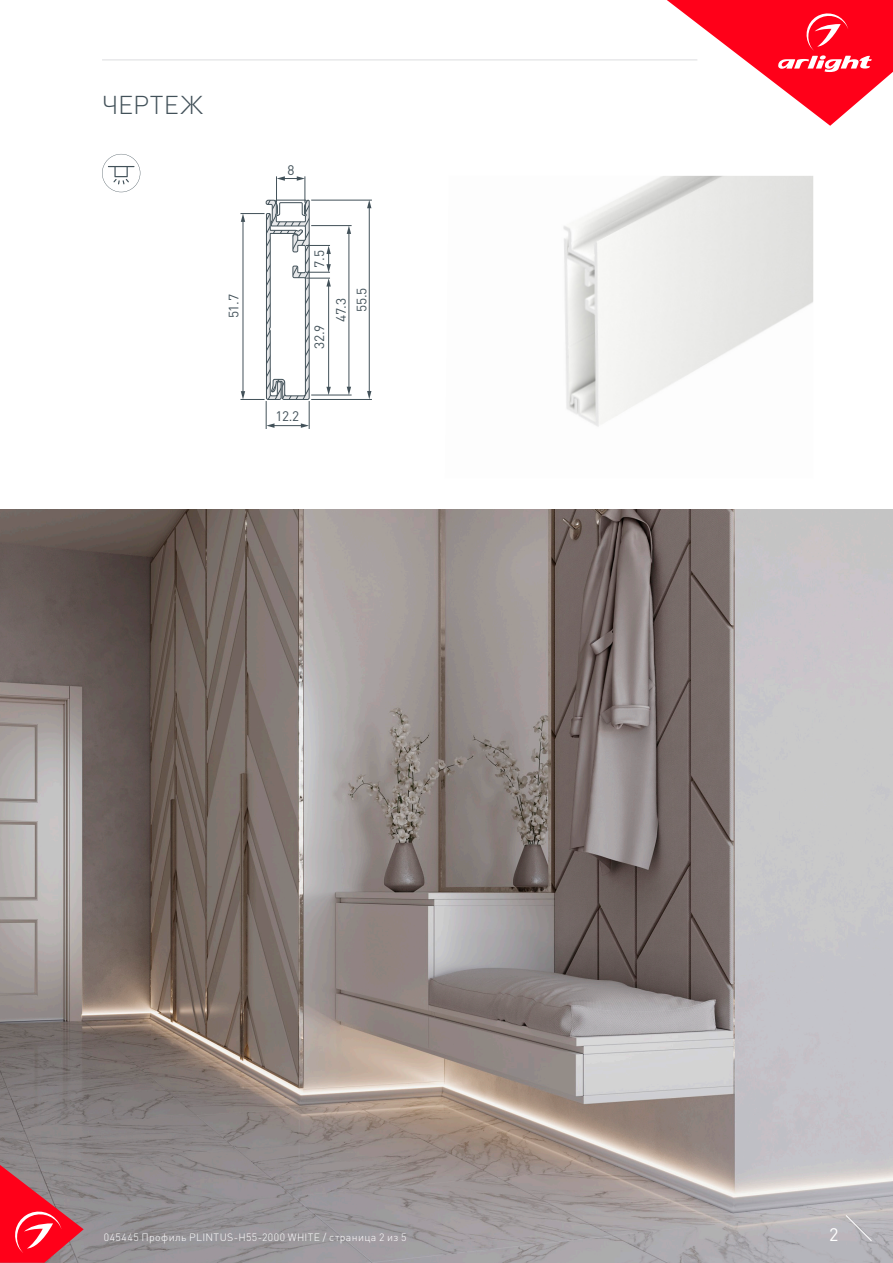
<style>
.page{position:relative;width:893px;height:1263px;background:#fff}
.page>*{position:absolute;margin:0;border:0;box-sizing:border-box;transform-origin:0 0}
.t1{font:300 25.5px "DIN Pro";letter-spacing:.01em;color:#425159}
.t2{font:18px "DIN Pro";color:#fff}
.t3{font:13.65px "DIN Pro";color:#425159}
.t4{font:13.5px "DIN Pro";letter-spacing:-.025em;color:#425159}
.t5{font:300 10.5px "DIN Pro";letter-spacing:.04em;color:#fff}
</style>
<div class="page">
<img style="left:0;top:510px;width:893px;height:753px">
<svg style="left:0;top:1165px;width:84px;height:98px;background:#d14352"></svg>
<svg style="left:845px;top:1215px;width:27px;height:26px"></svg>
<svg style="left:667px;top:0;width:226px;height:126px"></svg>
<hr style="left:102px;top:60px;width:595px;height:1px;background:#dcdddf">
<img style="left:563px;top:176px;width:250px;height:251px">
<hr style="left:311px;top:399px;width:61px;height:1px;background:#425159">
<hr style="left:311px;top:200px;width:61px;height:1px;background:#425159">
<hr style="left:311px;top:225px;width:41px;height:1px;background:#425159">
<hr style="left:311px;top:395px;width:41px;height:1px;background:#425159">
<hr style="left:369px;top:207px;width:1px;height:185px;background:#425159">
<svg style="left:367px;top:200px;width:4px;height:8px"></svg>
<svg style="left:367px;top:391px;width:4px;height:8px"></svg>
<hr style="left:349px;top:232px;width:1px;height:156px;background:#425159">
<svg style="left:347px;top:226px;width:4px;height:8px"></svg>
<svg style="left:347px;top:387px;width:4px;height:8px"></svg>
<svg style="left:240px;top:176px;width:91px;height:253px"></svg>
<svg style="left:102px;top:154px;width:38px;height:38px"></svg>
<p class="t1" style="left:102px;top:87px;width:102px">ЧЕРТЕЖ</p>
<p class="t3" style="left:287px;top:161px;width:9px">8</p>
<p class="t4" style="left:310px;top:268px;width:19px;rotate:-90deg">7.5</p>
<p class="t4" style="left:225px;top:318px;width:26px;rotate:-90deg">51.7</p>
<p class="t4" style="left:332px;top:322px;width:26px;rotate:-90deg">47.3</p>
<p class="t4" style="left:310px;top:349px;width:26px;rotate:-90deg">32.9</p>
<p class="t4" style="left:352px;top:312px;width:26px;rotate:-90deg">55.5</p>
<p class="t3" style="left:275px;top:407px;width:25px">12.2</p>
<p class="t5" style="left:104px;top:1230px;width:304px">045445 Профиль PLINTUS-H55-2000 WHITE / страница 2 из 5</p>
<p class="t2" style="left:829px;top:1222px;width:11px">2</p>
</div>
